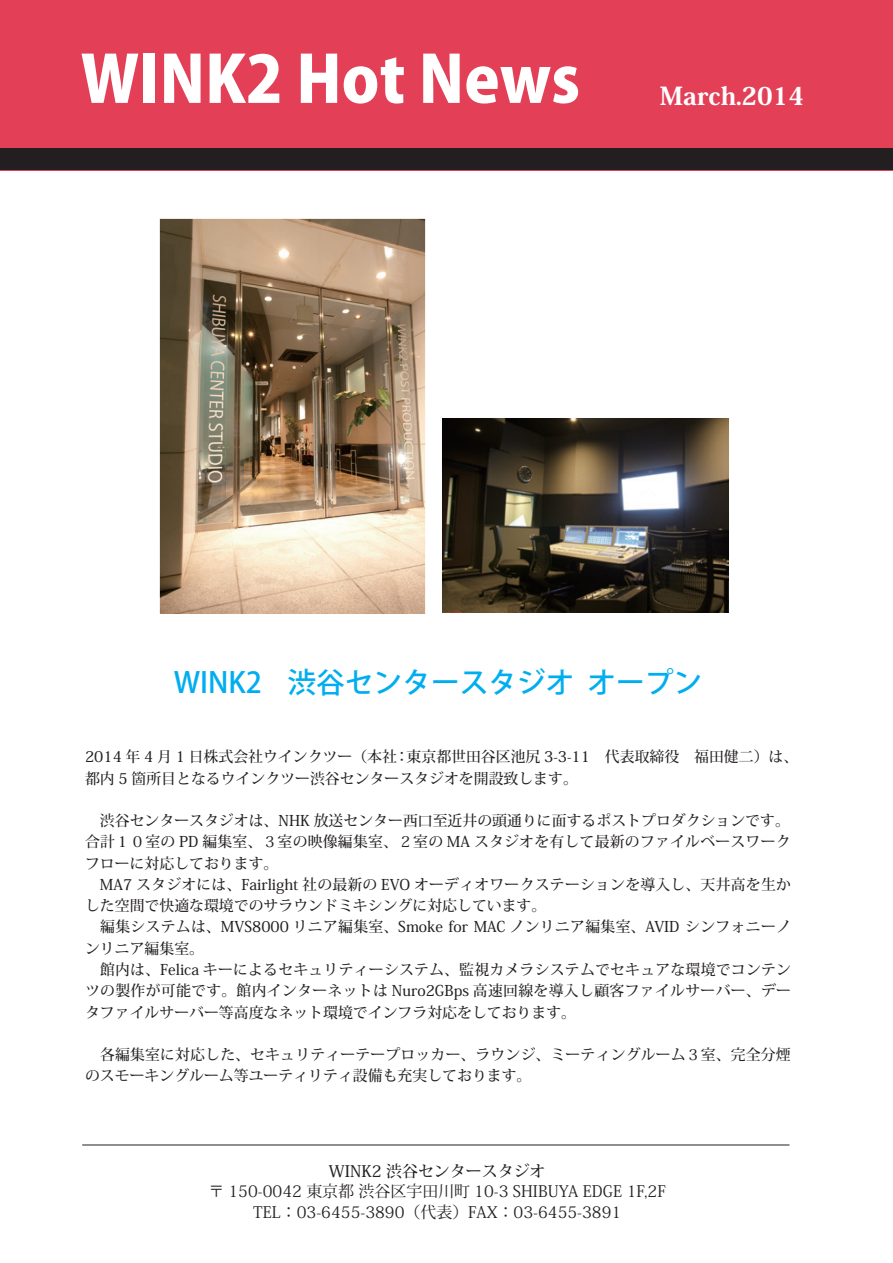
<style>
.page{position:relative;width:893px;height:1263px;background:#fff}
.page>*{position:absolute;margin:0;border:0;box-sizing:border-box;transform-origin:0 0}
.t1{font:800 63.75px "Koz Go Pro";color:#fff}
.t2{font:500 28.65px "Koz Go Pro";color:#00aeef}
.t3{font:800 24.45px "Koz Min Pro";color:#fff}
.t4{font:15.9px/20.2px "Koz Min Pro";color:#231f20;text-align:center}
.t5{font:500 15.9px "Koz Min Pro";color:#231f20}
.t6{font:500 14.85px/21.3px "Koz Min Pro";color:#231f20}
</style>
<div class="page">
<div style="left:0;top:0;width:893px;height:170px;background:#e34058"></div>
<div style="left:0;top:149px;width:893px;height:21px;background:#231f20"></div>
<img style="left:159px;top:219px;width:267px;height:394px">
<img style="left:442px;top:418px;width:287px;height:195px">
<hr style="left:82px;top:1145px;width:707px;height:1px;background:#231f20">
<h1 class="t1" style="left:81px;top:38px;width:501px">WINK2 Hot News</h1>
<h3 class="t3" style="left:660px;top:78px;width:146px">March.2014</h3>
<h2 class="t2" style="left:174px;top:664px;width:90px">WINK2</h2>
<h2 class="t2" style="left:288px;top:664px;width:416px">渋谷センタースタジオオープン</h2>
<p class="t6" style="left:85px;top:746px;width:494px">2014 年 4 月 1 日株式会社ウインクツー（本社<br>都内 5 箇所目となるウインクツー渋谷センタースタジオを開設致します。</p>
<p class="t6" style="left:85px;top:809px;width:707px">　渋谷センタースタジオは、NHK 放送センター西口至近井の頭通りに面するポストプロダクションです。合計１０室の PD 編集室、３室の映像編集室、２室の MA スタジオを有して最新のファイルベースワークフローに対応しております。<br>　MA7 スタジオには、Fairlight 社の最新の EVO オーディオワークステーションを導入し、天井高を生かした空間で快適な環境でのサラウンドミキシングに対応しています。<br>　編集システムは、MVS8000 リニア編集室、Smoke for MAC ノンリニア編集室、AVID シンフォニーノンリニア編集室。<br>　館内は、Felica キーによるセキュリティーシステム、監視カメラシステムでセキュアな環境でコンテンツの製作が可能です。館内インターネットは Nuro2GBps 高速回線を導入し顧客ファイルサーバー、データファイルサーバー等高度なネット環境でインフラ対応をしております。</p>
<p class="t6" style="left:85px;top:1043px;width:707px">　各編集室に対応した、セキュリティーテープロッカー、ラウンジ、ミーティングルーム３室、完全分煙のスモーキングルーム等ユーティリティ設備も充実しております。</p>
<p class="t6" style="left:407px;top:746px;width:393px">東京都世田谷区池尻 3-3-11　代表取締役　福田健二）は、</p>
<p class="t6" style="left:394px;top:746px;width:16px">：</p>
<p class="t5" style="left:329px;top:1160px;width:218px">WINK2 渋谷センタースタジオ</p>
<p class="t4" style="left:209px;top:1181px;width:459px">〒 150-0042 東京都渋谷区宇田川町 10-3 SHIBUYA EDGE 1F,2F<br>TEL：03-6455-3890（代表）FAX：03-6455-3891</p>
</div>
